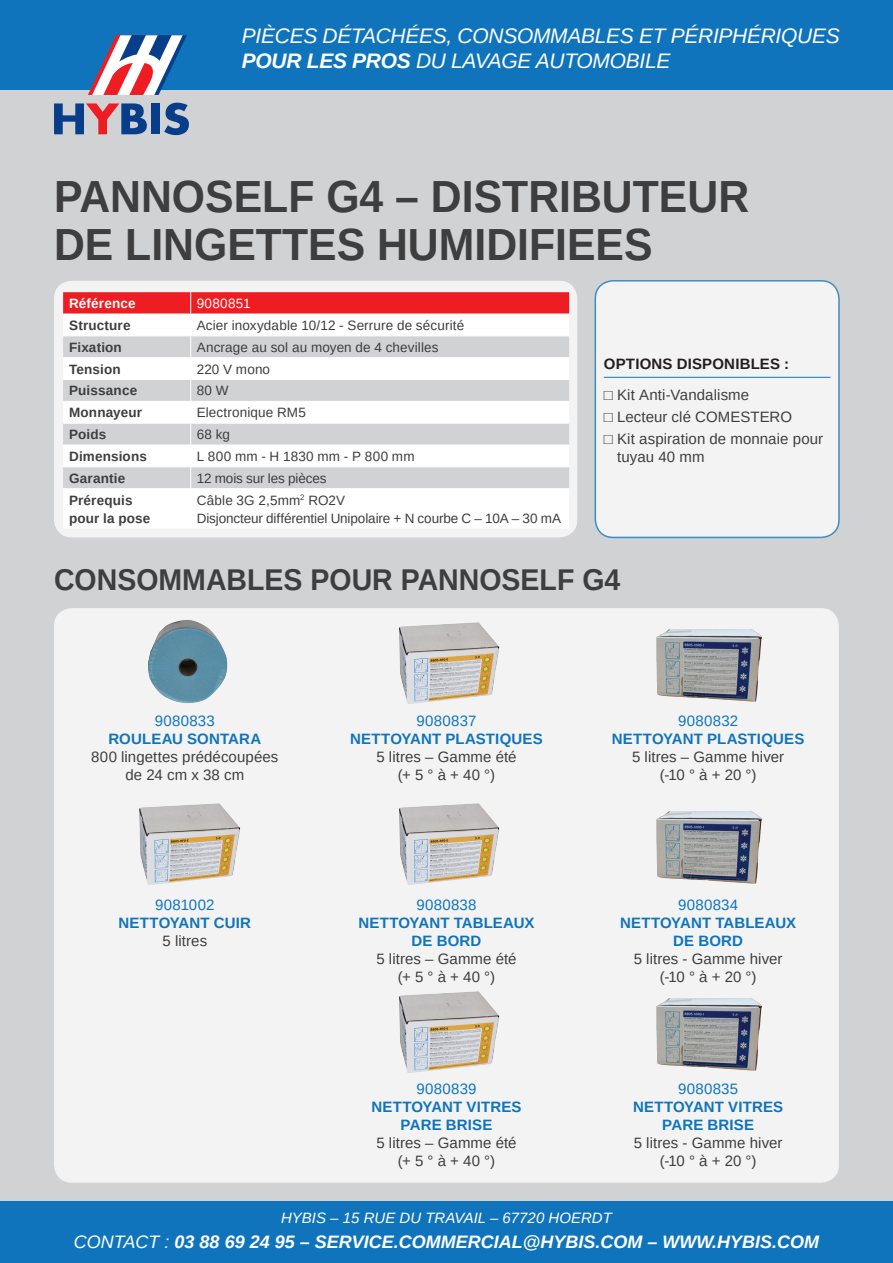
<style>
.page{position:relative;width:893px;height:1263px;background:#d1d2d4}
.page>*{position:absolute;margin:0;border:0;box-sizing:border-box;transform-origin:0 0}
.t1{font:700 45px/48px "Arimo";color:#3e3e3f;scale:.95 1}
.t2{font:700 30px "Arimo";color:#3e3e3f;scale:.95 1}
.t3{font:italic 21px/25px "Arimo";letter-spacing:-.015em;color:#fff}
.t4{font:italic 700 18px "Arimo";color:#fff}
.t5{font:15px/18px "Arimo";letter-spacing:.005em;color:#3e3e3f;text-align:center}
.t6{font:italic 15px "Arimo";color:#fff}
.t7{font:700 15px/18px "Arimo";letter-spacing:.01em;color:#1074bc;text-align:center}
.t8{font:700 15px "Arimo";letter-spacing:.01em;color:#231f20}
.t9{font:13.5px/18px "Arimo";letter-spacing:.005em;color:#3e3e3f}
.t10{font:700 13.5px/18px "Arimo";letter-spacing:.01em;color:#3e3e3f}
.t11{font:700 13.5px "Arimo";letter-spacing:.01em;color:#fff}
.t12{font:13.5px "Arimo";letter-spacing:.025em;color:#fff}
.s1{font-weight:700}
.s2{color:#1074bc}
.s3{font-weight:700;color:#1074bc}
.s4{font-weight:400}
.s5{font-weight:400;color:#3e3e3f}
</style>
<div class="page">
<div style="left:0;top:1202px;width:893px;height:61px;background:#1074bc"></div>
<div style="left:0;top:0;width:893px;height:89px;background:#1074bc"></div>
<svg style="left:54px;top:103px;width:93px;height:31px"></svg>
<div style="left:151px;top:103px;width:9px;height:31px;background:#083e89"></div>
<svg style="left:164px;top:103px;width:25px;height:32px"></svg>
<svg style="left:88px;top:35px;width:99px;height:60px"></svg>
<div style="left:54px;top:281px;width:523px;height:256px;background:#f3f3f4;border-radius:18px"></div>
<div style="left:595px;top:281px;width:244px;height:256px;background:#f3f3f4;border-radius:18px"></div>
<div style="left:595px;top:280px;width:245px;height:258px;border:2px solid #1074bc;border-radius:18px"></div>
<div style="left:64px;top:489px;width:505px;height:39px;background:#fff"></div>
<svg style="left:63px;top:292px;width:506px;height:196px"></svg>
<hr style="left:63px;top:488px;width:128px;height:1px;background:#fff">
<hr style="left:191px;top:488px;width:378px;height:1px;background:#fff">
<hr style="left:190px;top:489px;width:1px;height:39px;background:#fff">
<hr style="left:604px;top:377px;width:226px;height:1px;background:#1074bc">
<div style="left:54px;top:608px;width:785px;height:575px;background:#f3f3f4;border-radius:18px"></div>
<img style="left:656px;top:629px;width:106px;height:73px">
<img style="left:656px;top:811px;width:106px;height:73px">
<img style="left:656px;top:998px;width:106px;height:73px">
<img style="left:148px;top:620px;width:80px;height:84px">
<img style="left:399px;top:622px;width:101px;height:82px">
<img style="left:399px;top:803px;width:101px;height:82px">
<img style="left:399px;top:991px;width:101px;height:82px">
<img style="left:139px;top:803px;width:101px;height:82px">
<h3 class="t3" style="left:242px;top:23px;width:599px">PIÈCES DÉTACHÉES, CONSOMMABLES ET PÉRIPHÉRIQUES<br><span class="s1">POUR LES PROS</span> DU LAVAGE AUTOMOBILE</h3>
<p class="t1" style="left:54px;top:173px;width:733px">PANNOSELF G4 – DISTRIBUTEUR<br>DE LINGETTES HUMIDIFIEES</p>
<p class="t11" style="left:69px;top:294px;width:68px">Référence</p>
<p class="t12" style="left:197px;top:295px;width:56px">9080851</p>
<p class="t10" style="left:69px;top:316px;width:63px">Structure</p>
<p class="t9" style="left:197px;top:316px;width:269px">Acier inoxydable 10/12 - Serrure de sécurité</p>
<p class="t10" style="left:69px;top:338px;width:54px">Fixation</p>
<p class="t9" style="left:197px;top:338px;width:243px">Ancrage au sol au moyen de 4 chevilles</p>
<p class="t10" style="left:69px;top:360px;width:53px">Tension</p>
<p class="t9" style="left:197px;top:360px;width:75px">220 V mono</p>
<p class="t10" style="left:69px;top:382px;width:70px">Puissance</p>
<p class="t9" style="left:197px;top:382px;width:33px">80 W</p>
<p class="t10" style="left:69px;top:404px;width:74px">Monnayeur</p>
<p class="t9" style="left:197px;top:404px;width:111px">Electronique RM5</p>
<p class="t10" style="left:69px;top:426px;width:39px">Poids</p>
<p class="t9" style="left:197px;top:425px;width:35px">68 kg</p>
<p class="t10" style="left:69px;top:447px;width:79px">Dimensions</p>
<p class="t9" style="left:197px;top:447px;width:219px">L 800 mm - H 1830 mm - P 800 mm</p>
<p class="t10" style="left:69px;top:469px;width:58px">Garantie</p>
<p class="t9" style="left:197px;top:469px;width:131px">12 mois sur les pièces</p>
<p class="t10" style="left:69px;top:491px;width:83px">Prérequis pour la pose</p>
<p class="t9" style="left:197px;top:491px;width:366px">Câble 3G 2,5mm<sup>2</sup> RO2V<br>Disjoncteur différentiel Unipolaire + N courbe C – 10A – 30 mA</p>
<p class="t8" style="left:604px;top:354px;width:187px">OPTIONS DISPONIBLES :</p>
<p class="t5" style="left:604px;top:386px;width:147px">□ Kit Anti-Vandalisme</p>
<p class="t5" style="left:604px;top:408px;width:190px">□ Lecteur clé COMESTERO</p>
<p class="t5" style="left:617px;top:430px;width:208px;text-align:left;text-indent:-13px">□ Kit aspiration de monnaie pour tuyau 40 mm</p>
<p class="t2" style="left:54px;top:559px;width:598px">CONSOMMABLES POUR PANNOSELF G4</p>
<p class="t5" style="left:91px;top:712px;width:189px"><span class="s2">9080833<br></span><span class="s3">ROULEAU SONTARA<br></span>800 lingettes prédécoupées de 24 cm x 38 cm</p>
<p class="t7" style="left:119px;top:896px;width:134px"><span class="s4">9081002<br></span>NETTOYANT CUIR<br><span class="s5">5 litres</span></p>
<p class="t5" style="left:350px;top:712px;width:194px"><span class="s2">9080837<br></span><span class="s3">NETTOYANT PLASTIQUES<br></span>5 litres – Gamme été<br>(+ 5 ° à + 40 °)</p>
<p class="t5" style="left:358px;top:896px;width:178px"><span class="s2">9080838<br></span><span class="s3">NETTOYANT TABLEAUX<br>DE BORD<br></span>5 litres – Gamme été<br>(+ 5 ° à + 40 °)</p>
<p class="t5" style="left:371px;top:1079px;width:152px"><span class="s2">9080839<br></span><span class="s3">NETTOYANT VITRES<br>PARE BRISE<br></span>5 litres – Gamme été (+ 5 ° à + 40 °)</p>
<p class="t5" style="left:612px;top:712px;width:194px"><span class="s2">9080832<br></span><span class="s3">NETTOYANT PLASTIQUES<br></span>5 litres – Gamme hiver<br>(-10 ° à + 20 °)</p>
<p class="t5" style="left:620px;top:896px;width:178px"><span class="s2">9080834<br></span><span class="s3">NETTOYANT TABLEAUX<br>DE BORD<br></span>5 litres - Gamme hiver (-10 ° à + 20 °)</p>
<p class="t5" style="left:633px;top:1079px;width:152px"><span class="s2">9080835<br></span><span class="s3">NETTOYANT VITRES<br>PARE BRISE<br></span>5 litres - Gamme hiver (-10 ° à + 20 °)</p>
<p class="t6" style="left:281px;top:1208px;width:332px">HYBIS – 15 RUE DU TRAVAIL – 67720 HOERDT</p>
<p class="t4" style="left:74px;top:1229px;width:747px"><span class="s4">CONTACT :</span> 03 88 69 24 95 – SERVICE.COMMERCIAL@HYBIS.COM – WWW.HYBIS.COM</p>
</div>
